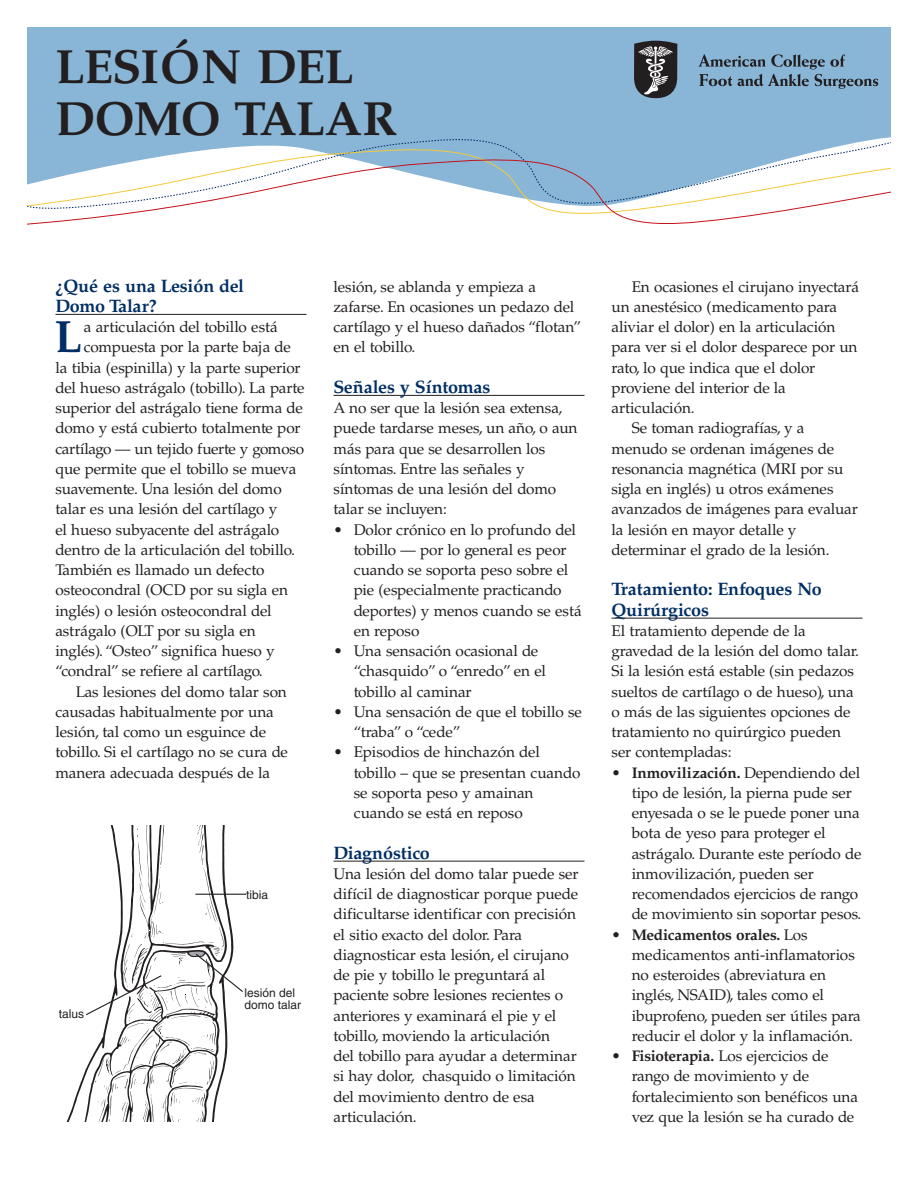
<style>
.page{position:relative;width:918px;height:1188px;background:#fff}
.page>*{position:absolute;margin:0;border:0;box-sizing:border-box;transform-origin:0 0}
.t1{font:700 48px/52.5px "Palatino";letter-spacing:-.02em;color:#231f20}
.t2{font:700 45.15px "Palatino";color:#002e64}
.t3{font:700 18px/20.2px "Palatino";letter-spacing:-.015em;color:#002e64}
.t4{font:15.3px/20.2px "Palatino";letter-spacing:-.01em;color:#231f20}
.t5{font:12px/12px "Helvetica";color:#231f20}
.s1{font-weight:700}
</style>
<div class="page">
<hr style="left:56px;top:314px;width:250px;height:1px;background:#231f20">
<hr style="left:333px;top:395px;width:252px;height:1px;background:#231f20">
<hr style="left:333px;top:861px;width:252px;height:1px;background:#231f20">
<hr style="left:612px;top:618px;width:251px;height:1px;background:#231f20">
<div style="left:27px;top:27px;width:864px;height:100px;background:#89b6d6"></div>
<div style="left:27px;top:127px;width:864px;height:10px;background:#89b6d6"></div>
<div style="left:27px;top:137px;width:864px;height:10px;background:#89b6d6"></div>
<svg style="left:27px;top:147px;width:864px;height:78px"></svg>
<svg style="left:699px;top:54px;width:179px;height:35px;background:#7497b1"></svg>
<svg style="left:634px;top:41px;width:44px;height:57px;background:#525357"></svg>
<svg style="left:67px;top:826px;width:177px;height:295px"></svg>
<hr style="left:195px;top:894px;width:51px;height:1px;background:#231f20">
<h1 class="t1" style="left:56px;top:45px;width:343px">LESIÓN DEL<br>DOMO TALAR</h1>
<p class="t3" style="left:56px;top:277px;width:190px">¿Qué es una Lesión del<br>Domo Talar?</p>
<h2 class="t2" style="left:54px;top:320px;width:29px">L</h2>
<p class="t4" style="left:84px;top:319px;width:196px">a articulación del tobillo está</p>
<p class="t4" style="left:84px;top:339px;width:209px">compuesta por la parte baja de</p>
<p class="t4" style="left:56px;top:359px;width:247px">la tibia (espinilla) y la parte superior</p>
<p class="t4" style="left:56px;top:379px;width:250px">del hueso astrágalo (tobillo). La parte</p>
<p class="t4" style="left:56px;top:400px;width:249px">superior del astrágalo tiene forma de</p>
<p class="t4" style="left:56px;top:420px;width:247px">domo y está cubierto totalmente por</p>
<p class="t4" style="left:56px;top:440px;width:250px">cartílago — un tejido fuerte y gomoso</p>
<p class="t4" style="left:56px;top:460px;width:242px">que permite que el tobillo se mueva</p>
<p class="t4" style="left:56px;top:481px;width:228px">suavemente. Una lesión del domo</p>
<p class="t4" style="left:56px;top:501px;width:223px">talar es una lesión del cartílago y</p>
<p class="t4" style="left:55px;top:521px;width:225px">el hueso subyacente del astrágalo</p>
<p class="t4" style="left:55px;top:541px;width:241px">dentro de la articulación del tobillo.</p>
<p class="t4" style="left:55px;top:562px;width:210px">También es llamado un defecto</p>
<p class="t4" style="left:55px;top:582px;width:234px">osteocondral (OCD por su sigla en</p>
<p class="t4" style="left:55px;top:602px;width:218px">inglés) o lesión osteocondral del</p>
<p class="t4" style="left:56px;top:622px;width:202px">astrágalo (OLT por su sigla en</p>
<p class="t4" style="left:55px;top:643px;width:221px">inglés). “Osteo” significa hueso y</p>
<p class="t4" style="left:55px;top:663px;width:209px">“condral” se refiere al cartílago.</p>
<p class="t4" style="left:76px;top:683px;width:213px">Las lesiones del domo talar son</p>
<p class="t4" style="left:56px;top:703px;width:220px">causadas habitualmente por una</p>
<p class="t4" style="left:56px;top:724px;width:212px">lesión, tal como un esguince de</p>
<p class="t4" style="left:56px;top:744px;width:234px">tobillo. Si el cartílago no se cura de</p>
<p class="t4" style="left:56px;top:764px;width:216px">manera adecuada después de la</p>
<p class="t5" style="left:59px;top:1009px;width:27px">talus</p>
<p class="t5" style="left:246px;top:890px;width:24px">tibia</p>
<p class="t5" style="left:244px;top:988px;width:58px">lesión del domo talar</p>
<p class="t4" style="left:334px;top:278px;width:249px">lesión, se ablanda y empieza a zafarse. En ocasiones un pedazo del cartílago y el hueso dañados “flotan” en el tobillo.</p>
<p class="t3" style="left:334px;top:379px;width:159px">Señales y Síntomas</p>
<p class="t4" style="left:334px;top:400px;width:246px">A no ser que la lesión sea extensa, puede tardarse meses, un año, o aun más para que se desarrollen los síntomas. Entre las señales y síntomas de una lesión del domo talar se incluyen:</p>
<p class="t4" style="left:354px;top:521px;width:230px;text-indent:-20px">• Dolor crónico en lo profundo del tobillo — por lo general es peor cuando se soporta peso sobre el pie (especialmente practicando deportes) y menos cuando se está en reposo</p>
<p class="t4" style="left:354px;top:643px;width:194px;text-indent:-20px">• Una sensación ocasional de “chasquido” o “enredo” en el tobillo al caminar</p>
<p class="t4" style="left:354px;top:703px;width:230px;text-indent:-20px">• Una sensación de que el tobillo se “traba” o “cede”</p>
<p class="t4" style="left:354px;top:744px;width:228px;text-indent:-20px">• Episodios de hinchazón del tobillo – que se presentan cuando se soporta peso y amainan cuando se está en reposo</p>
<p class="t3" style="left:334px;top:844px;width:98px">Diagnóstico</p>
<p class="t4" style="left:334px;top:865px;width:246px">Una lesión del domo talar puede ser difícil de diagnosticar porque puede dificultarse identificar con precisión el sitio exacto del dolor. Para diagnosticar esta lesión, el cirujano de pie y tobillo le preguntará al paciente sobre lesiones recientes o anteriores y examinará el pie y el tobillo, moviendo la articulación<br>del tobillo para ayudar a determinar si hay dolor, chasquido o limitación del movimiento dentro de esa articulación.</p>
<p class="t4" style="left:632px;top:278px;width:229px">En ocasiones el cirujano inyectará</p>
<p class="t4" style="left:612px;top:298px;width:227px">un anestésico (medicamento para</p>
<p class="t4" style="left:612px;top:319px;width:225px">aliviar el dolor) en la articulación</p>
<p class="t4" style="left:612px;top:339px;width:248px">para ver si el dolor desparece por un</p>
<p class="t4" style="left:612px;top:359px;width:205px">rato, lo que indica que el dolor</p>
<p class="t4" style="left:612px;top:379px;width:176px">proviene del interior de la</p>
<p class="t4" style="left:612px;top:400px;width:85px">articulación.</p>
<p class="t4" style="left:632px;top:420px;width:174px">Se toman radiografías, y a</p>
<p class="t4" style="left:612px;top:440px;width:224px">menudo se ordenan imágenes de</p>
<p class="t4" style="left:612px;top:460px;width:233px">resonancia magnética (MRI por su</p>
<p class="t4" style="left:612px;top:481px;width:224px">sigla en inglés) u otros exámenes</p>
<p class="t4" style="left:612px;top:501px;width:248px">avanzados de imágenes para evaluar</p>
<p class="t4" style="left:612px;top:521px;width:187px">la lesión en mayor detalle y</p>
<p class="t4" style="left:612px;top:541px;width:220px">determinar el grado de la lesión.</p>
<p class="t3" style="left:612px;top:581px;width:212px">Tratamiento: Enfoques No<br>Quirúrgicos</p>
<p class="t4" style="left:612px;top:622px;width:249px">El tratamiento depende de la gravedad de la lesión del domo talar.<br>Si la lesión está estable (sin pedazos sueltos de cartílago o de hueso), una o más de las siguientes opciones de tratamiento no quirúrgico pueden ser contempladas:</p>
<p class="t4" style="left:632px;top:764px;width:231px;text-indent:-20px">• <span class="s1">Inmovilización.</span> Dependiendo del tipo de lesión, la pierna pude ser enyesada o se le puede poner una bota de yeso para proteger el astrágalo. Durante este período de inmovilización, pueden ser recomendados ejercicios de rango de movimiento sin soportar pesos.</p>
<p class="t4" style="left:632px;top:926px;width:231px;text-indent:-20px">• <span class="s1">Medicamentos orales.</span> Los medicamentos anti-inflamatorios no esteroides (abreviatura en inglés, NSAID), tales como el ibuprofeno, pueden ser útiles para reducir el dolor y la inflamación.</p>
<p class="t4" style="left:632px;top:1048px;width:228px;text-indent:-20px">• <span class="s1">Fisioterapia.</span> Los ejercicios de rango de movimiento y de fortalecimiento son benéficos una vez que la lesión se ha curado de</p>
</div>
